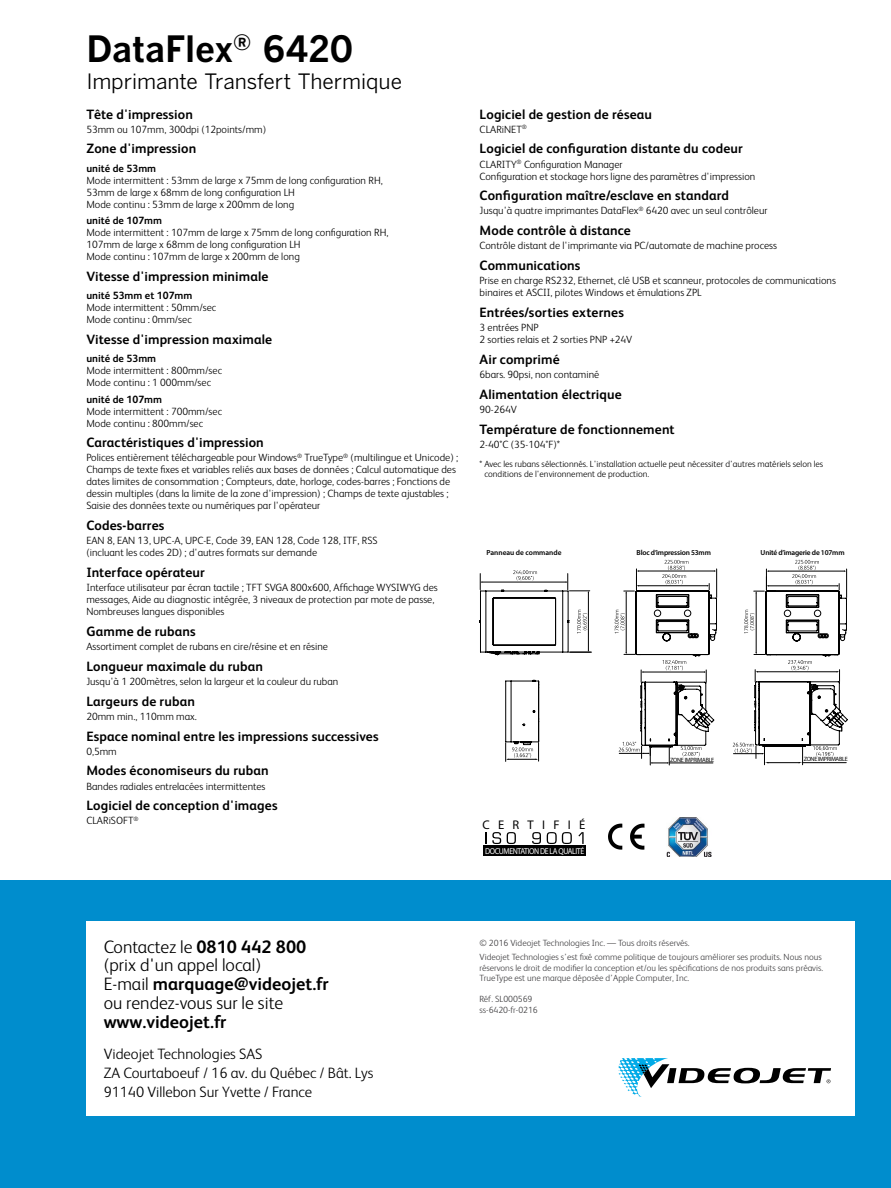
<style>
.page{position:relative;width:891px;height:1188px;background:#fff}
.page>*{position:absolute;margin:0;border:0;box-sizing:border-box;transform-origin:0 0}
.t1{font:36px "Benton Got Bol";letter-spacing:-.01em;color:#000}
.t2{font:21px "Benton Got Reg";letter-spacing:-.005em;color:#000}
.t3{font:300 18px/18.8px "FS Albert";color:#000}
.t4{font:700 18px "FS Albert";color:#000}
.t5{font:300 15px/18.8px "FS Albert";color:#000}
.t6{font:700 13.5px "FS Albert";letter-spacing:.01em;color:#000}
.t7{font:12.6px "Myriad Pro";letter-spacing:.66em;color:#000}
.t8{font:300 10.5px/12px "FS Albert";color:#000}
.t9{font:700 10.5px "FS Albert Pro";color:#000}
.t10{font:300 9px/10.5px "FS Albert";color:#414042}
.t11{font:300 9px/10.5px "FS Albert";color:#000}
.t12{font:8.7px "Myriad Pro";letter-spacing:-.05em;color:#fff;scale:.9 1}
.t13{font:600 7.35px "Myriad Pro";letter-spacing:-.025em;color:#000}
.t14{font:600 7.35px "Myriad Pro";color:#000}
.t15{font:6.15px "Myriad Pro";letter-spacing:-.05em;color:#000}
.t16{font:3.75px/5.8px "Myriad Pro";color:#000}
.s1{font-weight:700}
</style>
<div class="page">
<div style="left:484px;top:846px;width:102px;height:10px;background:#010101"></div>
<svg style="left:485px;top:832px;width:1px;height:12px"></svg>
<svg style="left:492px;top:832px;width:9px;height:12px"></svg>
<svg style="left:507px;top:832px;width:9px;height:12px"></svg>
<svg style="left:532px;top:832px;width:9px;height:12px"></svg>
<svg style="left:547px;top:832px;width:25px;height:12px"></svg>
<svg style="left:578px;top:832px;width:6px;height:12px"></svg>
<svg style="left:630px;top:824px;width:15px;height:26px"></svg>
<svg style="left:608px;top:824px;width:14px;height:26px"></svg>
<img style="left:667px;top:818px;width:45px;height:38px">
<div style="left:0;top:880px;width:891px;height:308px;background:#008dcd"></div>
<div style="left:86px;top:921px;width:769px;height:195px;background:#fff"></div>
<svg style="left:618px;top:1058px;width:213px;height:39px"></svg>
<svg style="left:480px;top:560px;width:368px;height:205px"></svg>
<h1 class="t1" style="left:86px;top:27px;width:269px">DataFlex<sup>®</sup> 6420</h1>
<h2 class="t2" style="left:86px;top:69px;width:317px">Imprimante Transfert Thermique</h2>
<p class="t6" style="left:86px;top:106px;width:108px">Tête d'impression</p>
<p class="t8" style="left:86px;top:123px;width:181px">53mm ou 107mm, 300dpi (12points/mm)</p>
<p class="t6" style="left:86px;top:141px;width:111px">Zone d'impression</p>
<p class="t9" style="left:86px;top:161px;width:71px">unité de 53mm</p>
<p class="t8" style="left:86px;top:174px;width:298px">Mode intermittent : 53mm de large x 75mm de long configuration RH,<br>53mm de large x 68mm de long configuration LH<br>Mode continu : 53mm de large x 200mm de long</p>
<p class="t9" style="left:86px;top:213px;width:77px">unité de 107mm</p>
<p class="t8" style="left:86px;top:226px;width:304px">Mode intermittent : 107mm de large x 75mm de long configuration RH,<br>107mm de large x 68mm de long configuration LH<br>Mode continu : 107mm de large x 200mm de long</p>
<p class="t6" style="left:86px;top:268px;width:184px">Vitesse d'impression minimale</p>
<p class="t9" style="left:86px;top:288px;width:108px">unité 53mm et 107mm</p>
<p class="t8" style="left:86px;top:302px;width:132px">Mode intermittent : 50mm/sec<br>Mode continu : 0mm/sec</p>
<p class="t6" style="left:86px;top:331px;width:187px">Vitesse d'impression maximale</p>
<p class="t9" style="left:86px;top:351px;width:71px">unité de 53mm</p>
<p class="t8" style="left:86px;top:365px;width:137px">Mode intermittent : 800mm/sec<br>Mode continu : 1 000mm/sec</p>
<p class="t9" style="left:86px;top:392px;width:77px">unité de 107mm</p>
<p class="t8" style="left:86px;top:405px;width:137px">Mode intermittent : 700mm/sec<br>Mode continu : 800mm/sec</p>
<p class="t6" style="left:86px;top:435px;width:179px">Caractéristiques d'impression</p>
<p class="t8" style="left:86px;top:452px;width:373px">Polices entièrement téléchargeable pour Windows<sup>®</sup> TrueType<sup>®</sup> (multilingue et Unicode) ; Champs de texte fixes et variables reliés aux bases de données ; Calcul automatique des dates limites de consommation ; Compteurs, date, horloge, codes-barres ; Fonctions de dessin multiples (dans la limite de la zone d'impression) ; Champs de texte ajustables ; Saisie des données texte ou numériques par l'opérateur</p>
<p class="t6" style="left:86px;top:518px;width:80px">Codes-barres</p>
<p class="t8" style="left:86px;top:535px;width:293px">EAN 8, EAN 13, UPC-A, UPC-E, Code 39, EAN 128, Code 128, ITF, RSS (incluant les codes 2D) ; d'autres formats sur demande</p>
<p class="t6" style="left:86px;top:565px;width:120px">Interface opérateur</p>
<p class="t8" style="left:86px;top:582px;width:353px">Interface utilisateur par écran tactile ; TFT SVGA 800x600, Affichage WYSIWYG des messages, Aide au diagnostic intégrée, 3 niveaux de protection par mote de passe,<br>Nombreuses langues disponibles</p>
<p class="t6" style="left:86px;top:623px;width:111px">Gamme de rubans</p>
<p class="t8" style="left:86px;top:640px;width:243px">Assortiment complet de rubans en cire/résine et en résine</p>
<p class="t6" style="left:86px;top:658px;width:178px">Longueur maximale du ruban</p>
<p class="t8" style="left:86px;top:675px;width:253px">Jusqu'à 1 200mètres, selon la largeur et la couleur du ruban</p>
<p class="t6" style="left:86px;top:693px;width:110px">Largeurs de ruban</p>
<p class="t8" style="left:86px;top:710px;width:112px">20mm min., 110mm max.</p>
<p class="t6" style="left:86px;top:728px;width:294px">Espace nominal entre les impressions successives</p>
<p class="t8" style="left:86px;top:745px;width:32px">0,5mm</p>
<p class="t6" style="left:86px;top:763px;width:184px">Modes économiseurs du ruban</p>
<p class="t8" style="left:86px;top:780px;width:181px">Bandes radiales entrelacées intermittentes</p>
<p class="t6" style="left:86px;top:798px;width:193px">Logiciel de conception d'images</p>
<p class="t8" style="left:86px;top:815px;width:54px">CLARiSOFT<sup>®</sup></p>
<p class="t6" style="left:480px;top:106px;width:174px">Logiciel de gestion de réseau</p>
<p class="t8" style="left:480px;top:123px;width:49px">CLARiNET<sup>®</sup></p>
<p class="t6" style="left:480px;top:141px;width:265px">Logiciel de configuration distante du codeur</p>
<p class="t8" style="left:480px;top:158px;width:277px">CLARITY<sup>®</sup> Configuration Manager<br>Configuration et stockage hors ligne des paramètres d'impression</p>
<p class="t6" style="left:480px;top:188px;width:251px">Configuration maître/esclave en standard</p>
<p class="t8" style="left:480px;top:205px;width:289px">Jusqu'à quatre imprimantes DataFlex<sup>®</sup> 6420 avec un seul contrôleur</p>
<p class="t6" style="left:480px;top:223px;width:153px">Mode contrôle à distance</p>
<p class="t8" style="left:480px;top:240px;width:299px">Contrôle distant de l'imprimante via PC/automate de machine process</p>
<p class="t6" style="left:480px;top:258px;width:102px">Communications</p>
<p class="t8" style="left:480px;top:275px;width:358px">Prise en charge RS232, Ethernet, clé USB et scanneur, protocoles de communications binaires et ASCII, pilotes Windows et émulations ZPL</p>
<p class="t6" style="left:480px;top:304px;width:146px">Entrées/sorties externes</p>
<p class="t8" style="left:480px;top:321px;width:154px">3 entrées PNP<br>2 sorties relais et 2 sorties PNP +24V</p>
<p class="t6" style="left:480px;top:351px;width:82px">Air comprimé</p>
<p class="t8" style="left:480px;top:368px;width:121px">6bars. 90psi, non contaminé</p>
<p class="t6" style="left:480px;top:386px;width:143px">Alimentation électrique</p>
<p class="t8" style="left:480px;top:403px;width:39px">90-264V</p>
<p class="t6" style="left:480px;top:421px;width:197px">Température de fonctionnement</p>
<p class="t8" style="left:480px;top:438px;width:82px">2-40°C (35-104°F)*</p>
<p class="t11" style="left:484px;top:458px;width:340px;text-indent:-5px">* Avec les rubans sélectionnés. L'installation actuelle peut nécessiter d'autres matériels selon les conditions de l'environnement de production.</p>
<p class="t14" style="left:487px;top:548px;width:77px">Panneau de commande</p>
<p class="t13" style="left:637px;top:548px;width:76px">Bloc d’impression 53mm</p>
<p class="t13" style="left:761px;top:548px;width:86px">Unité d’imagerie de 107mm</p>
<p class="t16" style="left:522px;top:570px;width:2px">,</p>
<p class="t16" style="left:521px;top:576px;width:2px">,</p>
<p class="t16" style="left:673px;top:559px;width:2px">,</p>
<p class="t16" style="left:804px;top:559px;width:2px">,</p>
<p class="t16" style="left:803px;top:565px;width:2px">,</p>
<p class="t16" style="left:801px;top:574px;width:2px">,</p>
<p class="t16" style="left:800px;top:580px;width:2px">,</p>
<p class="t16" style="left:672px;top:565px;width:2px">,</p>
<p class="t16" style="left:670px;top:574px;width:3px">, ,</p>
<p class="t16" style="left:577px;top:626px;width:3px;line-height:5.4px;rotate:-90deg">, ,</p>
<p class="t16" style="left:614px;top:626px;width:3px;rotate:-90deg">, ,</p>
<p class="t16" style="left:750px;top:626px;width:2px;rotate:-90deg">,</p>
<p class="t16" style="left:744px;top:625px;width:2px;rotate:-90deg">,</p>
<p class="t16" style="left:671px;top:659px;width:2px">,</p>
<p class="t16" style="left:797px;top:659px;width:2px">,</p>
<p class="t16" style="left:670px;top:665px;width:2px">,</p>
<p class="t16" style="left:796px;top:665px;width:2px">,</p>
<p class="t16" style="left:624px;top:741px;width:3px">, ,</p>
<p class="t16" style="left:739px;top:742px;width:2px">,</p>
<p class="t16" style="left:686px;top:746px;width:2px">,</p>
<p class="t16" style="left:822px;top:746px;width:2px">,</p>
<p class="t16" style="left:518px;top:747px;width:3px">, ,</p>
<p class="t16" style="left:739px;top:748px;width:2px">,</p>
<p class="t16" style="left:687px;top:751px;width:2px">,</p>
<p class="t16" style="left:821px;top:751px;width:2px">,</p>
<p class="t15" style="left:670px;top:756px;width:46px">ZONE IMPRIMABLE</p>
<p class="t15" style="left:804px;top:756px;width:46px">ZONE IMPRIMABLE</p>
<p class="t7" style="left:483px;top:817px;width:104px">CERTIFIÉ</p>
<p class="t12" style="left:485px;top:846px;width:112px">DOCUMENTATION DE LA QUALITÉ</p>
<h3 class="t3" style="left:104px;top:937px;width:226px">Contactez le <span class="s1">0810 442 800 </span>(prix d'un appel local)<br>E-mail <span class="s1">marquage@videojet.fr </span>ou rendez-vous sur le site</h3>
<h3 class="t4" style="left:104px;top:1011px;width:124px">www.videojet.fr</h3>
<h3 class="t5" style="left:104px;top:1044px;width:271px">Videojet Technologies SAS<br>ZA Courtaboeuf / 16 av. du Québec / Bât. Lys<br>91140 Villebon Sur Yvette / France</h3>
<p class="t10" style="left:480px;top:935px;width:344px;line-height:14.7px">© 2016 Videojet Technologies Inc. — Tous droits réservés.<br>Videojet Technologies s’est fixé comme politique de toujours améliorer ses produits. Nous nous</p>
<p class="t10" style="left:480px;top:962px;width:345px">réservons le droit de modifier la conception et/ou les spécifications de nos produits sans préavis.<br>TrueType est une marque déposée d’Apple Computer, Inc.</p>
<p class="t10" style="left:480px;top:994px;width:60px">Réf. SL000569 ss-6420-fr-0216</p>
</div>
